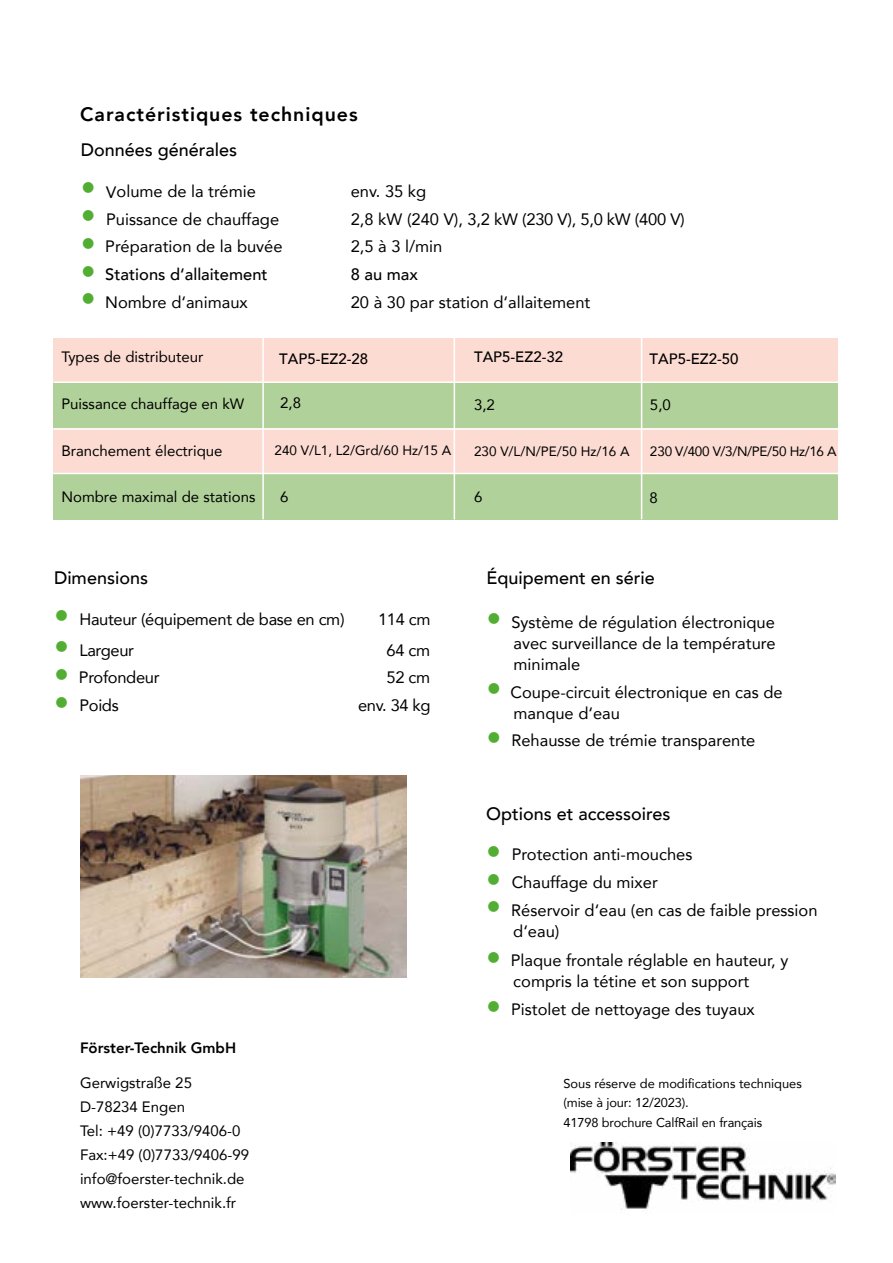
<style>
.page{position:relative;width:893px;height:1263px;background:#fff}
.page>*{position:absolute;margin:0;border:0;box-sizing:border-box;transform-origin:0 0}
.t1{font:800 19.5px "Avenir LT Com";letter-spacing:.05em;color:#000}
.t2{font:500 18px "Avenir LT Com";color:#000}
.t3{font:16.5px/21px "Avenir LT Com";color:#000}
.t4{font:16.5px "Avenir LT Com";letter-spacing:-.02em;color:#000}
.t5{font:500 16.5px "Avenir LT Com";color:#000}
.t6{font:15px/24px "Avenir LT Com";color:#000}
.t7{font:500 15px "Avenir LT Com";color:#000}
.t8{font:800 15px "Avenir LT Com";color:#000}
.t9{font:13.5px "Avenir LT Com";color:#000}
.t10{font:13.5px "Avenir LT Com";letter-spacing:-.025em;color:#000}
.t11{font:12.9px/19.2px "Avenir LT Com";letter-spacing:-.01em;color:#000}
.s1{font-size:30px;color:#52ae32}
.s2{font-weight:400;font-size:30px;color:#52ae32}
.s3{font-weight:300;font-size:30px;color:#52ae32}
</style>
<div class="page">
<img style="left:570px;top:1143px;width:265px;height:67px">
<div style="left:53px;top:338px;width:785px;height:46px;background:#fcdcd2"></div>
<div style="left:53px;top:474px;width:785px;height:46px;background:#b0d199"></div>
<div style="left:53px;top:428px;width:785px;height:46px;background:#fcdcd2"></div>
<div style="left:53px;top:382px;width:785px;height:46px;background:#b0d199"></div>
<hr style="left:53px;top:381px;width:785px;height:2px;background:#fff">
<hr style="left:53px;top:473px;width:787px;height:1px;background:#fff">
<hr style="left:53px;top:428px;width:785px;height:2px;background:#fff">
<hr style="left:262px;top:337px;width:2px;height:182px;background:#fff">
<hr style="left:641px;top:337px;width:1px;height:182px;background:#fff">
<hr style="left:454px;top:337px;width:1px;height:182px;background:#fff">
<img style="left:80px;top:775px;width:326px;height:202px">
<p class="t1" style="left:80px;top:103px;width:279px">Caractéristiques techniques</p>
<p class="t2" style="left:81px;top:139px;width:158px">Données générales</p>
<p class="t3" style="left:81px;top:180px;width:177px"><span class="s1">•</span> Volume de la trémie</p>
<p class="t3" style="left:351px;top:180px;width:77px">env. 35 kg</p>
<p class="t3" style="left:81px;top:208px;width:200px"><span class="s1">•</span> Puissance de chauffage</p>
<p class="t3" style="left:351px;top:208px;width:336px">2,8 kW (240 V), 3,2 kW (230 V), 5,0 kW (400 V)</p>
<p class="t3" style="left:81px;top:236px;width:203px"><span class="s1">•</span> Préparation de la buvée</p>
<p class="t3" style="left:351px;top:236px;width:93px">2,5 à 3 l/min</p>
<p class="t5" style="left:81px;top:265px;width:188px"><span class="s2">•</span> Stations d‘allaitement</p>
<p class="t5" style="left:351px;top:265px;width:69px">8 au max</p>
<p class="t3" style="left:81px;top:291px;width:169px"><span class="s1">•</span> Nombre d‘animaux</p>
<p class="t3" style="left:351px;top:291px;width:241px">20 à 30 par station d‘allaitement</p>
<p class="t6" style="left:61px;top:345px;width:143px">Types de distributeur</p>
<p class="t6" style="left:61px;top:391px;width:184px">Puissance chauffage en kW</p>
<p class="t6" style="left:61px;top:438px;width:163px">Branchement électrique</p>
<p class="t6" style="left:61px;top:484px;width:195px">Nombre maximal de stations</p>
<p class="t7" style="left:279px;top:349px;width:90px">TAP5-EZ2-28</p>
<p class="t6" style="left:280px;top:391px;width:22px">2,8</p>
<p class="t9" style="left:275px;top:442px;width:178px">240 V/L1, L2/Grd/60 Hz/15 A</p>
<p class="t6" style="left:280px;top:484px;width:10px">6</p>
<p class="t7" style="left:474px;top:348px;width:90px">TAP5-EZ2-32</p>
<p class="t7" style="left:650px;top:349px;width:90px">TAP5-EZ2-50</p>
<p class="t6" style="left:474px;top:392px;width:22px">3,2</p>
<p class="t6" style="left:650px;top:393px;width:22px">5,0</p>
<p class="t9" style="left:474px;top:443px;width:157px">230 V/L/N/PE/50 Hz/16 A</p>
<p class="t10" style="left:650px;top:443px;width:188px">230 V/400 V/3/N/PE/50 Hz/16 A</p>
<p class="t6" style="left:474px;top:484px;width:10px">6</p>
<p class="t6" style="left:650px;top:486px;width:10px">8</p>
<p class="t2" style="left:54px;top:567px;width:96px">Dimensions</p>
<p class="t4" style="left:54px;top:609px;width:292px"><span class="s1">•</span> Hauteur (équipement de base en cm)</p>
<p class="t3" style="left:378px;top:608px;width:54px">114 cm</p>
<p class="t4" style="left:54px;top:640px;width:82px"><span class="s1">•</span> Largeur</p>
<p class="t3" style="left:386px;top:639px;width:45px">64 cm</p>
<p class="t4" style="left:54px;top:668px;width:107px"><span class="s1">•</span> Profondeur</p>
<p class="t3" style="left:387px;top:667px;width:45px">52 cm</p>
<p class="t3" style="left:54px;top:695px;width:66px"><span class="s1">•</span> Poids</p>
<p class="t3" style="left:358px;top:695px;width:74px">env. 34 kg</p>
<p class="t8" style="left:80px;top:1039px;width:158px">Förster-Technik GmbH</p>
<p class="t6" style="left:80px;top:1070px;width:171px">Gerwigstraße 25<br>D-78234 Engen<br>Tel: +49 (0)7733/9406-0<br>Fax:+49 (0)7733/9406-99 info@foerster-technik.de www.foerster-technik.fr</p>
<p class="t2" style="left:486px;top:567px;width:170px">Équipement en série</p>
<p class="t3" style="left:513px;top:611px;width:263px;text-align:justify;text-indent:-27px"><span class="s3">•</span> Système de régulation électronique avec surveillance de la température minimale</p>
<p class="t3" style="left:513px;top:681px;width:271px;text-indent:-27px"><span class="s3">•</span> Coupe-circuit électronique en cas de manque d‘eau</p>
<p class="t3" style="left:486px;top:730px;width:270px"><span class="s3">•</span> Rehausse de trémie transparente</p>
<p class="t2" style="left:486px;top:803px;width:186px">Options et accessoires</p>
<p class="t3" style="left:486px;top:844px;width:208px"><span class="s1">•</span> Protection anti-mouches</p>
<p class="t3" style="left:486px;top:872px;width:173px"><span class="s1">•</span> Chauffage du mixer</p>
<p class="t3" style="left:513px;top:900px;width:306px;text-indent:-27px"><span class="s1">•</span> Réservoir d‘eau (en cas de faible pression d‘eau)</p>
<p class="t3" style="left:513px;top:950px;width:277px;text-indent:-27px"><span class="s1">•</span> Plaque frontale réglable en hauteur, y compris la tétine et son support</p>
<p class="t3" style="left:486px;top:999px;width:270px"><span class="s3">•</span> Pistolet de nettoyage des tuyaux</p>
<p class="t11" style="left:563px;top:1074px;width:240px">Sous réserve de modifications techniques (mise à jour: 12/2023).<br>41798 brochure CalfRail en français</p>
</div>
